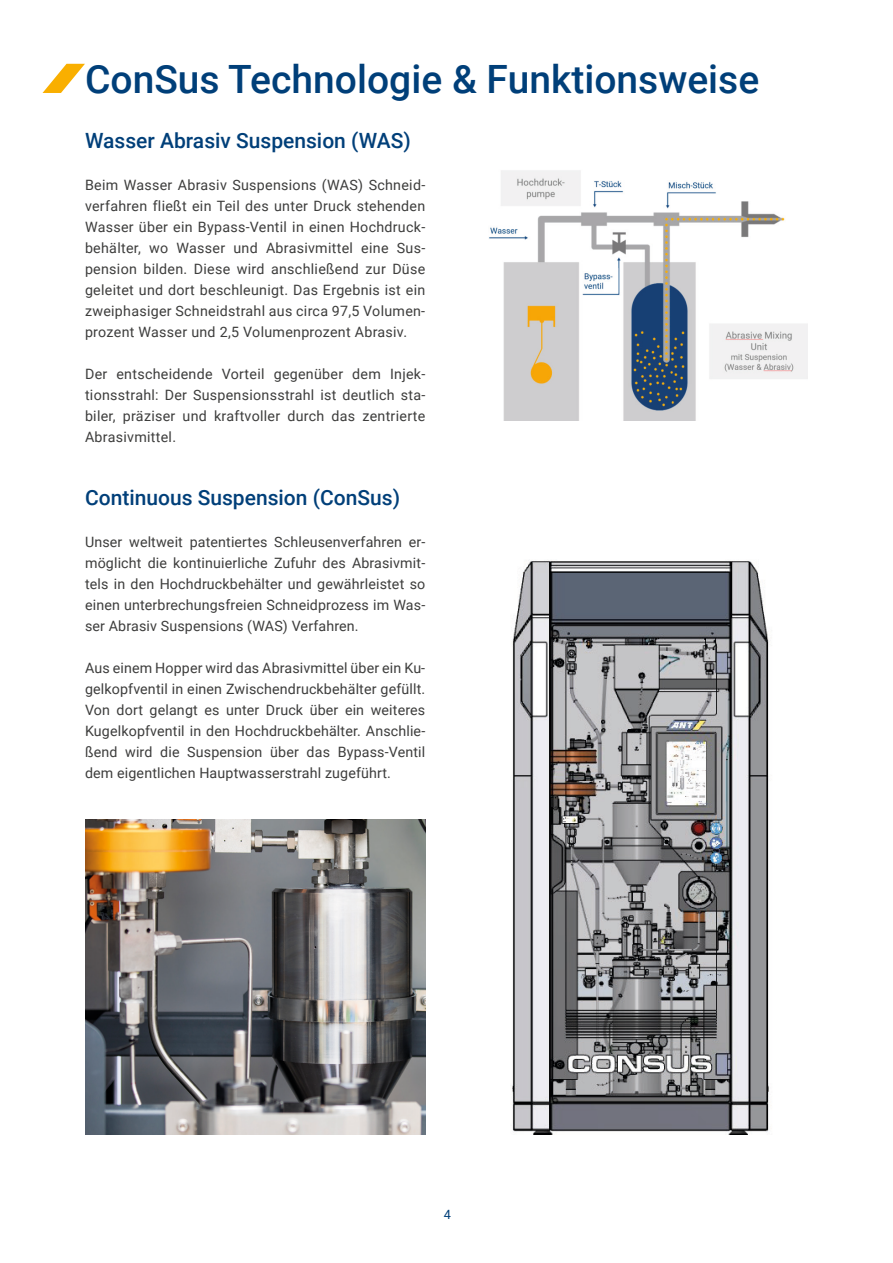
<style>
.page{position:relative;width:893px;height:1263px;background:#fff}
.page>*{position:absolute;margin:0;border:0;box-sizing:border-box;transform-origin:0 0}
.t1{font:500 39px "Roboto";color:#003f79}
.t2{font:500 21px "Roboto";color:#003f79}
.t3{font:14.25px/21px "Roboto";letter-spacing:.01em;color:#3d3d3c;text-align:justify}
.t4{font:12.75px "Roboto";color:#003f79}
</style>
<div class="page">
<img style="left:512px;top:560px;width:257px;height:575px">
<img style="left:85px;top:820px;width:340px;height:315px">
<img style="left:489px;top:170px;width:319px;height:251px">
<svg style="left:43px;top:64px;width:42px;height:29px"></svg>
<h1 class="t1" style="left:85px;top:52px;width:676px">ConSus Technologie &amp; Funktionsweise</h1>
<h2 class="t2" style="left:85px;top:125px;width:327px">Wasser Abrasiv Suspension (WAS)</h2>
<p class="t3" style="left:85px;top:173px;width:342px">Beim Wasser Abrasiv Suspensions (WAS) Schneid&shy;verfahren fließt ein Teil des unter Druck stehenden Wasser über ein Bypass-Ventil in einen Hochdruck&shy;behälter, wo Wasser und Abrasivmittel eine Sus&shy;pension bilden. Diese wird anschließend zur Düse geleitet und dort beschleunigt. Das Ergebnis ist ein zweiphasiger Schneidstrahl aus circa 97,5 Volumen&shy;prozent Wasser und 2,5 Volumenprozent Abrasiv.</p>
<p class="t3" style="left:85px;top:362px;width:342px">Der entscheidende Vorteil gegenüber dem Injek&shy;tionsstrahl: Der Suspensionsstrahl ist deutlich sta&shy;biler, präziser und kraftvoller durch das zentrierte Abrasivmittel.</p>
<h2 class="t2" style="left:85px;top:482px;width:317px">Continuous Suspension (ConSus)</h2>
<p class="t3" style="left:85px;top:530px;width:342px">Unser weltweit patentiertes Schleusenverfahren er&shy;möglicht die kontinuierliche Zufuhr des Abrasivmit&shy;tels in den Hochdruckbehälter und gewährleistet so einen unterbrechungsfreien Schneidprozess im Was&shy;ser Abrasiv Suspensions (WAS) Verfahren.</p>
<p class="t3" style="left:85px;top:656px;width:342px">Aus einem Hopper wird das Abrasivmittel über ein Ku&shy;gelkopfventil in einen Zwischendruckbehälter gefüllt.<br>Von dort gelangt es unter Druck über ein weiteres Kugelkopfventil in den Hochdruckbehälter. Anschlie&shy;ßend wird die Suspension über das Bypass-Ventil dem eigentlichen Hauptwasserstrahl zugeführt.</p>
<p class="t4" style="left:444px;top:1205px;width:9px">4</p>
</div>
